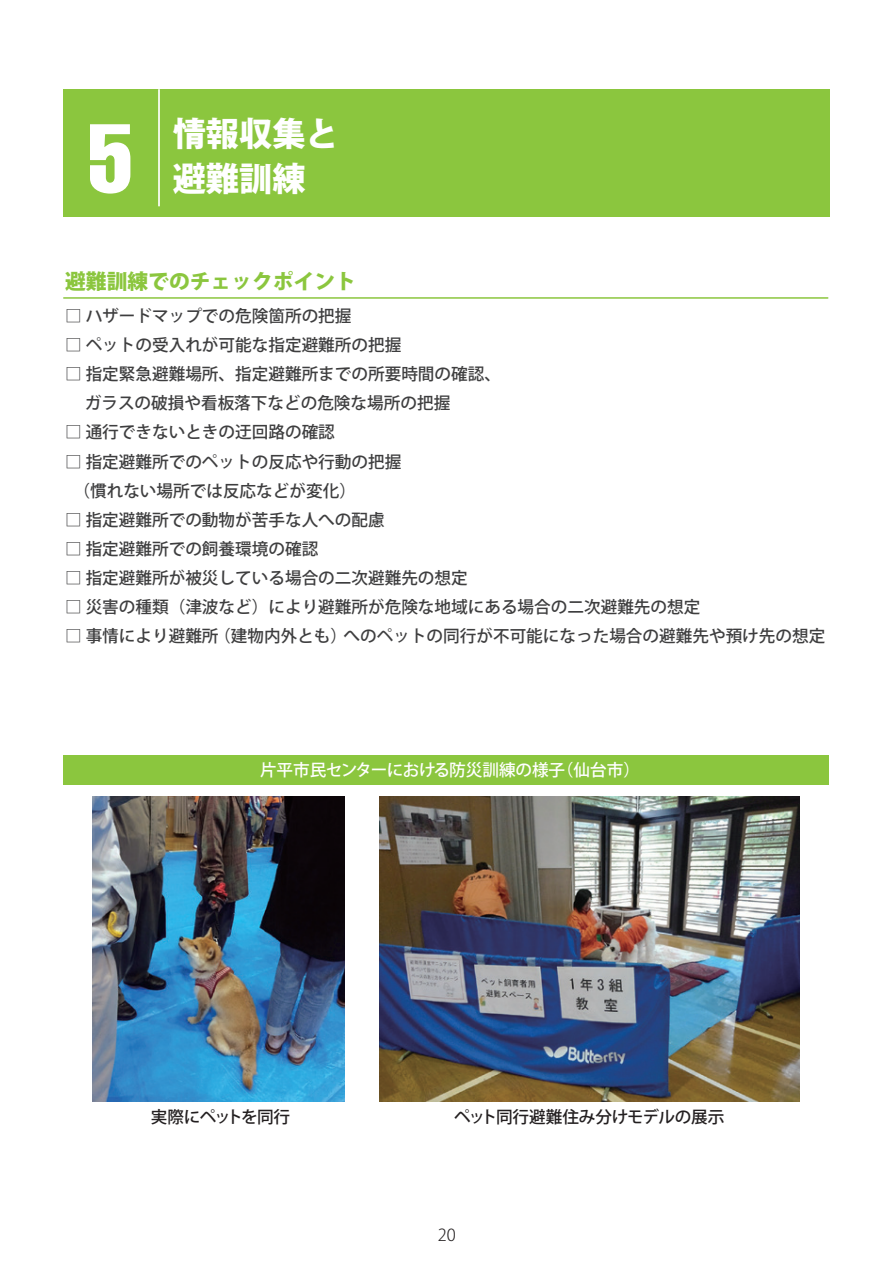
<style>
.page{position:relative;width:893px;height:1263px;background:#fff}
.page>*{position:absolute;margin:0;border:0;box-sizing:border-box;transform-origin:0 0}
.t1{font:95.55px "Helvetica LT Std Comp";color:#fff}
.t2{font:800 33.15px/45.8px "Koz Go Pro";color:#fff}
.t3{font:800 20.7px "Koz Go Pro";color:#8bc63e}
.t4{font:500 16.65px/29.1px "Koz Go Pro";color:#3e3e3f}
.t5{font:500 16.65px "Koz Go Pro";letter-spacing:-.01em;color:#fff}
.t6{font:500 16.65px "Koz Go Pro";letter-spacing:-.02em;color:#231f20}
.t7{font:500 16.65px "Koz Go Pro";letter-spacing:-.04em;color:#231f20}
.t8{font:300 16.5px "Koz Go Pro";color:#231f20}
.s1{font-weight:400}
</style>
<div class="page">
<img style="left:63px;top:89px;width:767px;height:1013px">
<h1 class="t1" style="left:88px;top:98px;width:46px">5</h1>
<h2 class="t2" style="left:173px;top:113px;width:168px">情報収集と避難訓練</h2>
<p class="t3" style="left:65px;top:268px;width:292px">避難訓練でのチェックポイント</p>
<p class="t4" style="left:65px;top:302px;width:288px"><span class="s1">□</span> ハザードマップでの危険箇所の把握</p>
<p class="t4" style="left:65px;top:331px;width:338px"><span class="s1">□</span> ペットの受入れが可能な指定避難所の把握</p>
<p class="t4" style="left:85px;top:360px;width:418px;text-indent:-20px"><span class="s1">□</span> 指定緊急避難場所、指定避難所までの所要時間の確認、ガラスの破損や看板落下などの危険な場所の把握</p>
<p class="t4" style="left:65px;top:419px;width:271px"><span class="s1">□</span> 通行できないときの迂回路の確認</p>
<p class="t4" style="left:65px;top:448px;width:338px"><span class="s1">□</span> 指定避難所でのペットの反応や行動の把握　（慣れない場所では反応などが変化）</p>
<p class="t4" style="left:65px;top:506px;width:321px"><span class="s1">□</span> 指定避難所での動物が苦手な人への配慮</p>
<p class="t4" style="left:65px;top:535px;width:255px"><span class="s1">□</span> 指定避難所での飼養環境の確認</p>
<p class="t4" style="left:65px;top:564px;width:404px"><span class="s1">□</span> 指定避難所が被災している場合の二次避難先の想定</p>
<p class="t4" style="left:65px;top:593px;width:637px"><span class="s1">□</span> 災害の種類（津波など）により避難所が危険な地域にある場合の二次避難先の想定</p>
<p class="t4" style="left:65px;top:622px;width:762px"><span class="s1">□</span> 事情により避難所（建物内外とも）へのペットの同行が不可能になった場合の避難先や預け先の想定</p>
<p class="t5" style="left:260px;top:759px;width:381px">片平市民センターにおける防災訓練の様子（仙台市）</p>
<p class="t7" style="left:151px;top:1106px;width:141px">実際にペットを同行</p>
<p class="t6" style="left:454px;top:1106px;width:272px">ペット同行避難住み分けモデルの展示</p>
<p class="t8" style="left:438px;top:1224px;width:19px">20</p>
</div>
